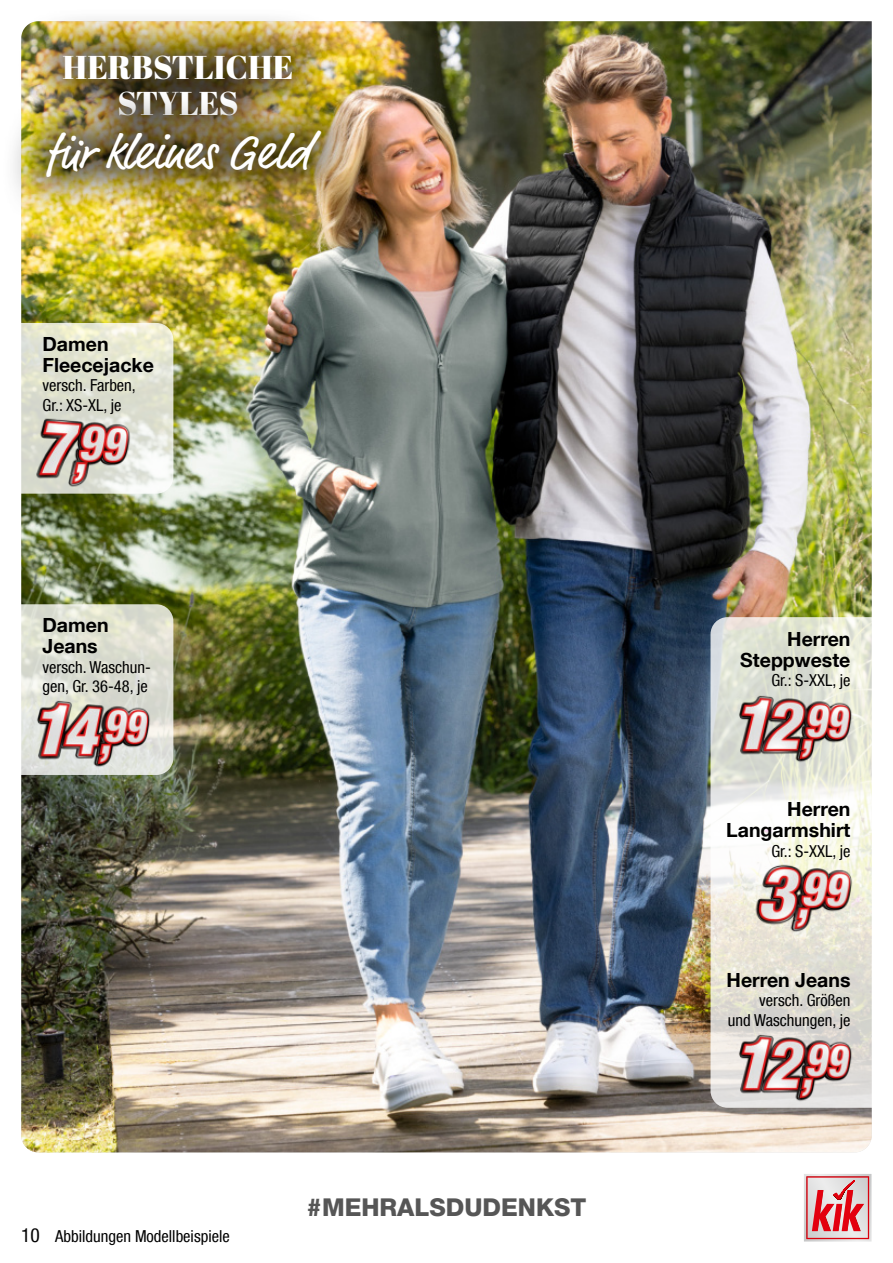
<style>
.page{position:relative;width:893px;height:1263px;background:#fff}
.page>*{position:absolute;margin:0;border:0;box-sizing:border-box;transform-origin:0 0}
.t1{font:48px "Market Pro";letter-spacing:.01em;color:#fff}
.t2{font:33px/36px "Abril Fatface";color:#fff;text-align:center}
.t3{font:800 24.45px "Helvetica Neue LT Com";color:#565656}
.t4{font:700 19.5px/21px "Helvetica Neue LT Com";color:#000}
.t5{font:condensed 19.5px "Helvetica Neue LT Com";color:#000}
.t6{font:condensed 16.5px/19.5px "Helvetica Neue LT Com";color:#000}
</style>
<div class="page">
<img style="left:21px;top:21px;width:851px;height:1131px">
<svg style="left:21px;top:323px;width:152px;height:171px;background:#e3e4d4"></svg>
<svg style="left:21px;top:604px;width:152px;height:171px;background:#dddfd2"></svg>
<svg style="left:710px;top:617px;width:162px;height:491px"></svg>
<img style="left:34px;top:411px;width:112px;height:83px">
<img style="left:739px;top:857px;width:133px;height:82px">
<img style="left:729px;top:686px;width:143px;height:83px">
<img style="left:27px;top:692px;width:143px;height:82px">
<img style="left:729px;top:1026px;width:143px;height:82px">
<div style="left:17px;top:8px;width:322px;height:155px;background:#000;opacity:.75"></div>
<div style="left:0;top:85px;width:367px;height:138px;background:#000;opacity:.75"></div>
<svg style="left:804px;top:1174px;width:68px;height:68px;background:#de989d"></svg>
<h2 class="t2" style="left:63px;top:49px;width:232px">HERBSTLICHE<br>STYLES</h2>
<h1 class="t1" style="left:46px;top:130px;width:266px">für kleines Geld</h1>
<p class="t4" style="left:43px;top:335px;width:113px">Damen<br>Fleecejacke</p>
<p class="t6" style="left:43px;top:377px;width:95px">versch. Farben,<br>Gr.: XS-XL, je</p>
<p class="t4" style="left:43px;top:616px;width:68px">Damen<br>Jeans</p>
<p class="t6" style="left:43px;top:658px;width:110px">versch. Waschun&shy;gen, Gr. 36-48, je</p>
<p class="t5" style="left:21px;top:1227px;width:20px">10</p>
<p class="t6" style="left:55px;top:1227px;width:176px">Abbildungen Modellbeispiele</p>
<h3 class="t3" style="left:307px;top:1194px;width:281px">#MEHRALSDUDENKST</h3>
<p class="t4" style="left:740px;top:630px;width:112px;text-align:right">Herren<br>Steppweste</p>
<p class="t6" style="left:771px;top:672px;width:81px">Gr.: S-XXL, je</p>
<p class="t4" style="left:726px;top:801px;width:126px;text-align:right">Herren<br>Langarmshirt</p>
<p class="t6" style="left:771px;top:842px;width:81px">Gr.: S-XXL, je</p>
<p class="t4" style="left:726px;top:971px;width:125px">Herren Jeans</p>
<p class="t6" style="left:728px;top:992px;width:124px;text-align:right">versch. Größen<br>und Waschungen, je</p>
</div>
